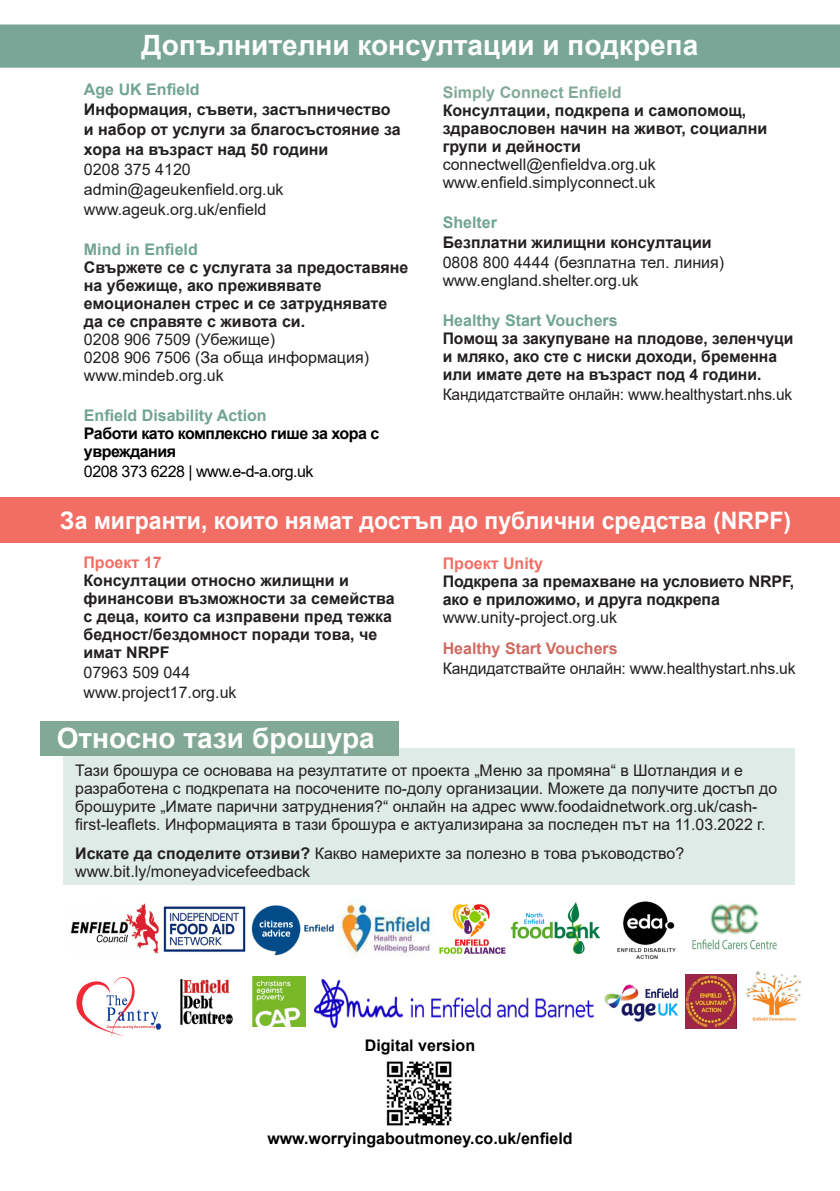
<style>
.page{position:relative;width:840px;height:1191px;background:#fff}
.page>*{position:absolute;margin:0;border:0;box-sizing:border-box;transform-origin:0 0}
.white_title{font:700 28px "Arial";color:#fff}
.text{font:700 28px "Arial";color:#fff}
.text-2{font:700 24px "Arial";color:#fff;scale:.96 1}
.centred_bold_text{font:700 16px/18px "Arial";color:#231f20}
.text-3{font:16px/18px "Arial";color:#231f20}
.centred_bold_text-2{font:16px "Arial";color:#231f20}
.step_4_text{font:700 16px/18px "Arial";color:#231f20}
.step_4_text-2{font:16px "Arial";color:#231f20}
.centred_text{font:16px/20px "Arial";color:#231f20}
.grey_address_title{font:700 16px "Arial";color:#71a492}
.centred_text-2{font:700 16px "Arial";color:#000}
.step_4_text-3{font:700 16px/18px "Arial";letter-spacing:-.03em;color:#000}
.step_4_text-4{font:16px "Arial";letter-spacing:-.03em;color:#000}
.text-4{font:700 16px "Arial";color:#231f20}
.step_4_text-5{font:700 16px "Arial";color:#71a492}
.step_4_text-6{font:700 16px "Arial";color:#82a998}
.grey_address_title-2{font:700 16px "Arial";color:#d16a61}
.grey_address_title-3{font:700 16px "Arial";color:#f26e65}
.s1{font-weight:700}
</style>
<div class="page">
<div style="left:0;top:24px;width:839px;height:44px;background:#79a697"></div>
<div style="left:0;top:497px;width:839px;height:46px;background:#f26e65"></div>
<div style="left:63px;top:748px;width:731px;height:136px;background:#dfebe7"></div>
<div style="left:40px;top:721px;width:358px;height:34px;background:#82a998"></div>
<img style="left:314px;top:979px;width:279px;height:48px">
<img style="left:439px;top:904px;width:67px;height:50px">
<img style="left:251px;top:905px;width:83px;height:51px">
<img style="left:180px;top:979px;width:53px;height:46px">
<img style="left:70px;top:903px;width:89px;height:51px">
<img style="left:163px;top:906px;width:83px;height:46px">
<img style="left:604px;top:984px;width:75px;height:38px">
<img style="left:617px;top:901px;width:59px;height:59px">
<img style="left:685px;top:974px;width:51px;height:54px">
<img style="left:745px;top:971px;width:57px;height:50px">
<img style="left:692px;top:904px;width:85px;height:46px">
<img style="left:253px;top:976px;width:52px;height:50px">
<img style="left:511px;top:902px;width:88px;height:51px">
<img style="left:337px;top:899px;width:95px;height:58px">
<img style="left:386px;top:1061px;width:66px;height:65px">
<img style="left:76px;top:976px;width:86px;height:61px">
<p class="white_title" style="left:141px;top:26px;width:558px">Допълнителни консултации и подкрепа</p>
<p class="grey_address_title" style="left:84px;top:78px;width:117px">Age UK Enfield</p>
<p class="centred_bold_text" style="left:84px;top:100px;width:318px;line-height:20px">Информация, съвети, застъпничество и набор от услуги за благосъстояние за хора на възраст над 50 години</p>
<p class="centred_bold_text-2" style="left:84px;top:158px;width:108px">0208 375 4120</p>
<p class="centred_bold_text-2" style="left:84px;top:178px;width:201px">admin@ageukenfield.org.uk</p>
<p class="centred_bold_text-2" style="left:84px;top:198px;width:184px">www.ageuk.org.uk/enfield</p>
<p class="grey_address_title" style="left:84px;top:238px;width:115px">Mind in Enfield</p>
<p class="centred_bold_text" style="left:84px;top:259px;width:326px">Свържете се с услугата за предоставяне на убежище, ако преживявате емоционален стрес и се затруднявате да се справяте с живота си.</p>
<p class="centred_bold_text-2" style="left:84px;top:328px;width:192px">0208 906 7509 (Убежище)</p>
<p class="centred_bold_text-2" style="left:84px;top:346px;width:286px">0208 906 7506 (За обща информация)</p>
<p class="centred_bold_text-2" style="left:84px;top:364px;width:141px">www.mindeb.org.uk</p>
<p class="step_4_text-5" style="left:84px;top:404px;width:184px">Enfield Disability Action</p>
<p class="step_4_text-3" style="left:84px;top:425px;width:297px">Работи като комплексно гише за хора с увреждания</p>
<p class="step_4_text-4" style="left:84px;top:460px;width:231px">0208 373 6228 | www.e-d-a.org.uk</p>
<p class="step_4_text-6" style="left:442px;top:81px;width:180px">Simply Connect Enfield</p>
<p class="step_4_text" style="left:442px;top:101px;width:326px">Консултации, подкрепа и самопомощ, здравословен начин на живот, социални групи и дейности</p>
<p class="step_4_text-2" style="left:442px;top:153px;width:214px">connectwell@enfieldva.org.uk</p>
<p class="step_4_text-2" style="left:442px;top:171px;width:214px">www.enfield.simplyconnect.uk</p>
<p class="grey_address_title" style="left:442px;top:211px;width:56px">Shelter</p>
<p class="text-4" style="left:442px;top:231px;width:270px">Безплатни жилищни консултации</p>
<p class="text-3" style="left:442px;top:253px;width:283px">0808 800 4444 (безплатна тел. линия)</p>
<p class="text-3" style="left:442px;top:271px;width:197px">www.england.shelter.org.uk</p>
<p class="grey_address_title" style="left:442px;top:309px;width:176px">Healthy Start Vouchers</p>
<p class="centred_bold_text" style="left:442px;top:329px;width:352px">Помощ за закупуване на плодове, зеленчуци и мляко, ако сте с ниски доходи, бременна или имате дете на възраст под 4 години.</p>
<p class="centred_bold_text-2" style="left:442px;top:383px;width:351px">Кандидатствайте онлайн: www.healthystart.nhs.uk</p>
<p class="text-2" style="left:60px;top:504px;width:762px">За мигранти, които нямат достъп до публични средства (NRPF)</p>
<p class="grey_address_title-3" style="left:83px;top:551px;width:80px">Проект 17</p>
<p class="centred_bold_text" style="left:83px;top:572px;width:312px">Консултации относно жилищни и финансови възможности за семейства с деца, които са изправени пред тежка бедност/бездомност поради това, че имат NRPF</p>
<p class="centred_text" style="left:83px;top:662px;width:154px">07963 509 044 www.project17.org.uk</p>
<p class="text" style="left:57px;top:718px;width:319px">Относно тази брошура</p>
<p class="grey_address_title-3" style="left:442px;top:552px;width:102px">Проект Unity</p>
<p class="centred_bold_text" style="left:442px;top:572px;width:353px">Подкрепа за премахване на условието NRPF, ако е приложимо, и друга подкрепа</p>
<p class="centred_text" style="left:442px;top:607px;width:176px">www.unity-project.org.uk</p>
<p class="grey_address_title-2" style="left:442px;top:637px;width:176px">Healthy Start Vouchers</p>
<p class="centred_bold_text-2" style="left:442px;top:658px;width:354px">Кандидатствайте онлайн: www.healthystart.nhs.uk</p>
<p class="text-3" style="left:75px;top:761px;width:703px">Тази брошура се основава на резултатите от проекта „Меню за промяна“ в Шотландия и е разработена с подкрепата на посочените по-долу организации. Можете да получите достъп до брошурите „Имате парични затруднения?“ онлайн на адрес www.foodaidnetwork.org.uk/cash&shy;first-leaflets. Информацията в тази брошура е актуализирана за последен път на 11.03.2022 г.</p>
<p class="text-3" style="left:75px;top:844px;width:610px"><span class="s1">Искате да споделите отзиви?</span> Какво намерихте за полезно в това ръководство? www.bit.ly/moneyadvicefeedback</p>
<p class="centred_text-2" style="left:364px;top:1034px;width:112px">Digital version</p>
<p class="centred_text-2" style="left:267px;top:1127px;width:306px">www.worryingaboutmoney.co.uk/enfield</p>
</div>
